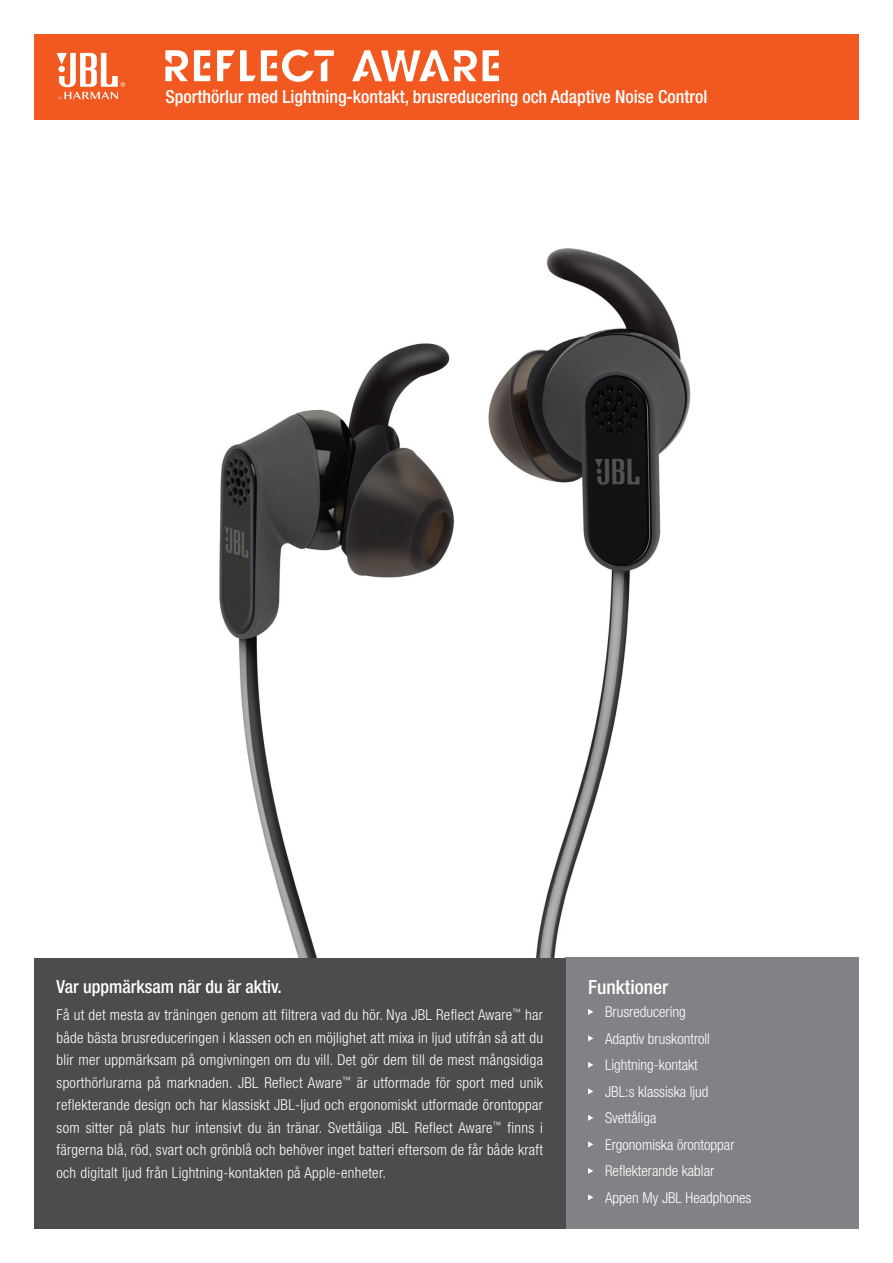
<style>
.page{position:relative;width:893px;height:1263px;background:#fff}
.page>*{position:absolute;margin:0;border:0;box-sizing:border-box;transform-origin:0 0}
.t1{font:500 condensed 19.5px "Helvetica Neue LT Pro";color:#fff}
.t2{font:500 condensed 18px "Helvetica Neue LT Pro";color:#fff}
.t3{font:300 condensed 15px/22.5px "Helvetica Neue LT Pro";color:#fff;text-align:justify}
</style>
<div class="page">
<img style="left:219px;top:248px;width:492px;height:710px">
<div style="left:566px;top:958px;width:293px;height:271px;background:#808285"></div>
<svg style="left:588px;top:1009px;width:5px;height:6px"></svg>
<svg style="left:588px;top:1035px;width:5px;height:6px"></svg>
<svg style="left:588px;top:1062px;width:5px;height:6px"></svg>
<svg style="left:588px;top:1088px;width:5px;height:6px"></svg>
<svg style="left:588px;top:1115px;width:5px;height:6px"></svg>
<svg style="left:588px;top:1141px;width:5px;height:6px"></svg>
<svg style="left:588px;top:1168px;width:5px;height:6px"></svg>
<svg style="left:588px;top:1194px;width:5px;height:6px"></svg>
<div style="left:34px;top:34px;width:825px;height:85px;background:#f15921"></div>
<div style="left:34px;top:958px;width:532px;height:271px;background:#4b4c4d"></div>
<svg style="left:483px;top:50px;width:16px;height:31px"></svg>
<svg style="left:352px;top:50px;width:125px;height:31px"></svg>
<svg style="left:217px;top:50px;width:97px;height:32px"></svg>
<svg style="left:194px;top:50px;width:16px;height:31px"></svg>
<svg style="left:321px;top:59px;width:6px;height:22px"></svg>
<div style="left:314px;top:50px;width:20px;height:6px;background:#fff"></div>
<svg style="left:165px;top:50px;width:23px;height:31px"></svg>
<svg style="left:57px;top:53px;width:68px;height:47px"></svg>
<p class="t2" style="left:165px;top:86px;width:544px">Sporthörlur med Lightning-kontakt, brusreducering och Adaptive Noise Control</p>
<p class="t2" style="left:57px;top:976px;width:227px">Var uppmärksam när du är aktiv.</p>
<p class="t3" style="left:57px;top:1003px;width:488px">Få ut det mesta av träningen genom att filtrera vad du hör. Nya JBL Reflect Aware<sup>™</sup> har både bästa brusreduceringen i klassen och en möjlighet att mixa in ljud utifrån så att du blir mer uppmärksam på omgivningen om du vill. Det gör dem till de mest mångsidiga sporthörlurarna på marknaden. JBL Reflect Aware<sup>™</sup> är utformade för sport med unik reflekterande design och har klassiskt JBL-ljud och ergonomiskt utformade örontoppar som sitter på plats hur intensivt du än tränar. Svettåliga JBL Reflect Aware<sup>™</sup> finns i färgerna blå, röd, svart och grönblå och behöver inget batteri eftersom de får både kraft och digitalt ljud från Lightning-kontakten på Apple-enheter.</p>
<p class="t1" style="left:588px;top:976px;width:82px">Funktioner</p>
<p class="t3" style="left:605px;top:1000px;width:82px">Brusreducering</p>
<p class="t3" style="left:605px;top:1027px;width:106px">Adaptiv bruskontroll</p>
<p class="t3" style="left:605px;top:1053px;width:94px">Lightning-kontakt</p>
<p class="t3" style="left:605px;top:1080px;width:105px">JBL:s klassiska ljud</p>
<p class="t3" style="left:605px;top:1106px;width:53px">Svettåliga</p>
<p class="t3" style="left:605px;top:1133px;width:131px">Ergonomiska örontoppar</p>
<p class="t3" style="left:605px;top:1159px;width:111px">Reflekterande kablar</p>
<p class="t3" style="left:605px;top:1186px;width:148px">Appen My JBL Headphones</p>
</div>
